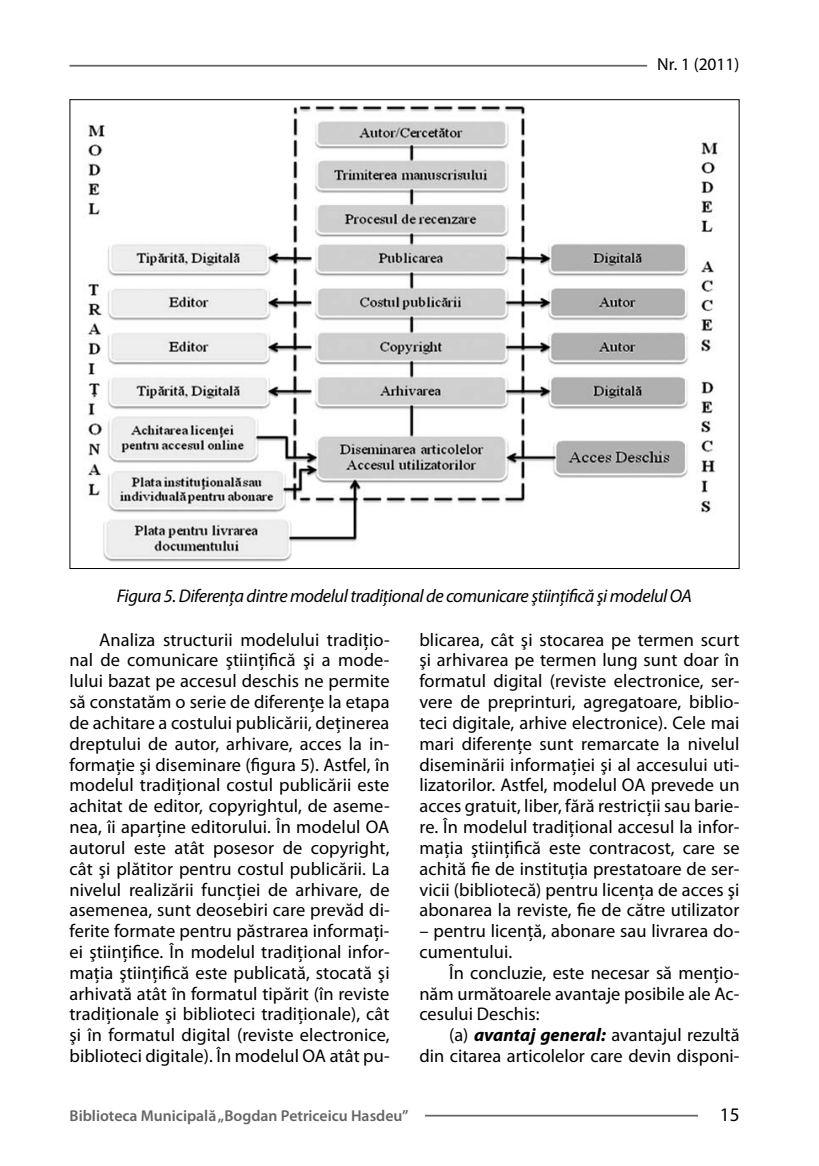
<style>
.page{position:relative;width:819px;height:1166px;background:#fff}
.page>*{position:absolute;margin:0;border:0;box-sizing:border-box;transform-origin:0 0}
.t1{font:19.25px "Myriad Pro";color:#000}
.t2{font:18.38px/20.8px "Myriad Pro";color:#000;text-align:justify}
.t3{font:italic 18.38px "Myriad Pro";letter-spacing:-.025em;color:#000}
.t4{font:17.5px "Myriad Pro";color:#000}
.t5{font:600 15.75px "Myriad Pro";color:#656565}
.s1{font-weight:700;font-style:italic}
</style>
<div class="page">
<hr style="left:69px;top:65px;width:578px;height:2px;background:#656565">
<hr style="left:425px;top:1115px;width:273px;height:1px;background:#656565">
<img style="left:87px;top:105px;width:631px;height:457px">
<p class="t4" style="left:657px;top:58px;width:84px">Nr. 1 (2011)</p>
<p class="t3" style="left:117px;top:589px;width:576px">Figura 5. Diferenţa dintre modelul tradiţional de comunicare ştiinţifică şi modelul OA</p>
<p class="t2" style="left:69px;top:631px;width:322px;text-indent:30px">Analiza structurii modelului tradiţio&shy;nal de comunicare ştiinţifică şi a mode&shy;lului bazat pe accesul deschis ne permite să constatăm o serie de diferenţe la etapa de achitare a costului publicării, deţinerea dreptului de autor, arhivare, acces la in&shy;formaţie şi diseminare (figura 5). Astfel, în modelul tradiţional costul publicării este achitat de editor, copyrightul, de aseme&shy;nea, îi aparţine editorului. În modelul OA autorul este atât posesor de copyright, cât şi plătitor pentru costul publicării. La nivelul realizării funcţiei de arhivare, de asemenea, sunt deosebiri care prevăd di&shy;ferite formate pentru păstrarea informaţi&shy;ei ştiinţifice. În modelul tradiţional infor&shy;maţia ştiinţifică este publicată, stocată şi arhivată atât în formatul tipărit (în reviste tradiţionale şi biblioteci tradiţionale), cât şi în formatul digital (reviste electronice, biblioteci digitale). În modelul OA atât pu-</p>
<p class="t2" style="left:419px;top:631px;width:322px">blicarea, cât şi stocarea pe termen scurt şi arhivarea pe termen lung sunt doar în formatul digital (reviste electronice, ser&shy;vere de preprinturi, agregatoare, biblio&shy;teci digitale, arhive electronice). Cele mai mari diferenţe sunt remarcate la nivelul diseminării informaţiei şi al accesului uti&shy;lizatorilor. Astfel, modelul OA prevede un acces gratuit, liber, fără restricţii sau barie&shy;re. În modelul tradiţional accesul la infor&shy;maţia ştiinţifică este contracost, care se achită fie de instituţia prestatoare de ser&shy;vicii (bibliotecă) pentru licenţa de acces şi abonarea la reviste, fie de către utilizator</p>
<p class="t2" style="left:419px;top:922px;width:322px">– pentru licenţă, abonare sau livrarea do&shy;cumentului.</p>
<p class="t2" style="left:419px;top:964px;width:321px;text-indent:30px">În concluzie, este necesar să menţio&shy;năm următoarele avantaje posibile ale Ac&shy;cesului Deschis:</p>
<p class="t2" style="left:419px;top:1026px;width:321px;text-align:right">(a) <span class="s1">avantaj general:</span> avantajul rezultă<br>din citarea articolelor care devin disponi-</p>
<p class="t5" style="left:70px;top:1109px;width:340px">Biblioteca Municipală „Bogdan Petriceicu Hasdeu”</p>
<p class="t1" style="left:719px;top:1107px;width:21px">15</p>
</div>
